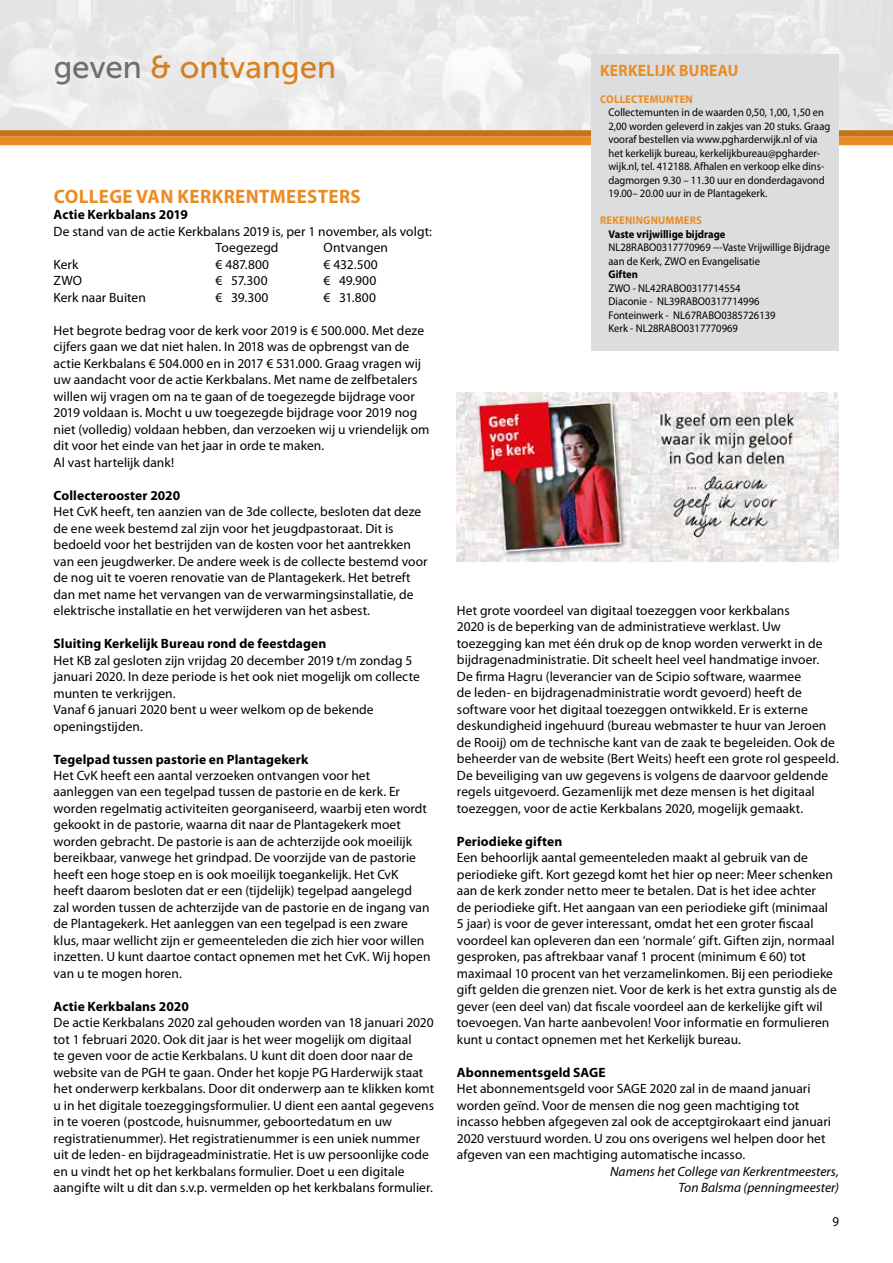
<style>
.page{position:relative;width:893px;height:1263px;background:#fff}
.page>*{position:absolute;margin:0;border:0;box-sizing:border-box;transform-origin:0 0}
.t1{font:31.5px "Museo Sans 500";color:#eb8c23}
.t2{font:700 19.5px "Myriad Pro";letter-spacing:.02em;color:#eb8c23}
.t3{font:700 16.5px "Myriad Pro";letter-spacing:.02em;color:#eb8c23;scale:.94 1}
.t4{font:13.5px/16.5px "Myriad Pro";letter-spacing:.005em;color:#000}
.t5{font:700 13.5px "Myriad Pro";letter-spacing:.005em;color:#000}
.t6{font:italic 13.5px/16.5px "Myriad Pro";letter-spacing:.005em;color:#000;text-align:right}
.t7{font:13.5px "Myriad Pro";letter-spacing:.005em;color:#000;scale:.95 1}
.t8{font:11.25px/13.5px "Myriad Pro";color:#000;scale:.94 1}
.t9{font:700 11.25px "Myriad Pro";color:#000;scale:.94 1}
.t10{font:700 11.25px "Myriad Pro";letter-spacing:.02em;color:#eb8c23;scale:.94 1}
.s1{color:#77787b}
</style>
<div class="page">
<div style="left:0;top:136px;width:893px;height:9px;background:#eb8c23"></div>
<div style="left:0;top:130px;width:893px;height:6px;background:#c2741b"></div>
<div style="left:591px;top:54px;width:248px;height:297px;background:#dcddde"></div>
<img style="left:457px;top:393px;width:382px;height:168px">
<h1 class="t1" style="left:54px;top:50px;width:284px"><span class="s1">geven</span> &amp; ontvangen</h1>
<p class="t3" style="left:600px;top:60px;width:148px">Kerkelijk bureau</p>
<p class="t10" style="left:600px;top:92px;width:62px">COLLECTEMUNT</p>
<p class="t10" style="left:680px;top:92px;width:14px">EN</p>
<p class="t8" style="left:608px;top:106px;width:238px">Collectemunten in de waarden 0,50, 1,00, 1,50 en 2,00 worden geleverd in zakjes van 20 stuks. Graag vooraf bestellen via www.pgharderwijk.nl of via het kerkelijk bureau, kerkelijkbureau@pgharder&shy;wijk.nl, tel. 412188. Afhalen en verkoop elke dins&shy;dagmorgen 9.30 – 11.30 uur en donderdagavond 19.00– 20.00 uur in de Plantagekerk.</p>
<p class="t10" style="left:600px;top:213px;width:110px">rekeningnummers</p>
<p class="t9" style="left:608px;top:227px;width:126px">Vaste vrijwillige bijdrage</p>
<p class="t8" style="left:608px;top:241px;width:237px">NL28RABO0317770969 ---Vaste Vrijwillige Bijdrage aan de Kerk, ZWO en Evangelisatie</p>
<p class="t9" style="left:600px;top:267px;width:42px">G iften</p>
<p class="t8" style="left:608px;top:281px;width:179px">ZWO - NL42RABO0317714554<br>Diaconie - NL39RABO0317714996<br>Fonteinwerk - NL67RABO0385726139<br>Kerk - NL28RABO0317770969</p>
<h2 class="t2" style="left:54px;top:183px;width:309px">College van Kerkrentmeesters</h2>
<p class="t5" style="left:54px;top:206px;width:136px">Actie Kerkbalans 2019</p>
<p class="t4" style="left:216px;top:223px;width:218px;text-indent:-162px">De stand van de actie Kerkbalans 2019 is, per 1 november, als volgt:<br>Toegezegd</p>
<p class="t4" style="left:324px;top:239px;width:66px">Ontvangen</p>
<p class="t4" style="left:54px;top:256px;width:26px">Kerk</p>
<p class="t4" style="left:216px;top:256px;width:55px">€ 487.800</p>
<p class="t4" style="left:324px;top:256px;width:56px">€ 432.500</p>
<p class="t4" style="left:54px;top:272px;width:30px">ZWO</p>
<p class="t4" style="left:216px;top:272px;width:54px">€ 57.300</p>
<p class="t4" style="left:324px;top:272px;width:54px">€ 49.900</p>
<p class="t4" style="left:54px;top:288px;width:94px">Kerk naar Buiten</p>
<p class="t4" style="left:216px;top:288px;width:54px">€ 39.300</p>
<p class="t4" style="left:324px;top:288px;width:54px">€ 31.800</p>
<p class="t4" style="left:54px;top:321px;width:377px">Het begrote bedrag voor de kerk voor 2019 is € 500.000. Met deze cijfers gaan we dat niet halen. In 2018 was de opbrengst van de actie Kerkbalans € 504.000 en in 2017 € 531.000. Graag vragen wij uw aandacht voor de actie Kerkbalans. Met name de zelfbetalers willen wij vragen om na te gaan of de toegezegde bijdrage voor 2019 voldaan is. Mocht u uw toegezegde bijdrage voor 2019 nog niet (volledig) voldaan hebben, dan verzoeken wij u vriendelijk om dit voor het einde van het jaar in orde te maken.<br>Al vast hartelijk dank!</p>
<p class="t5" style="left:54px;top:486px;width:128px">Collecterooster 2020</p>
<p class="t4" style="left:54px;top:503px;width:375px">Het CvK heeft, ten aanzien van de 3de collecte, besloten dat deze de ene week bestemd zal zijn voor het jeugdpastoraat. Dit is bedoeld voor het bestrijden van de kosten voor het aantrekken van een jeugdwerker. De andere week is de collecte bestemd voor de nog uit te voeren renovatie van de Plantagekerk. Het betreft dan met name het vervangen van de verwarmingsinstallatie, de elektrische installatie en het verwijderen van het asbest.</p>
<p class="t5" style="left:54px;top:635px;width:274px">Sluiting Kerkelijk Bureau rond de feestdagen</p>
<p class="t4" style="left:54px;top:651px;width:368px">Het KB zal gesloten zijn vrijdag 20 december 2019 t/m zondag 5 januari 2020. In deze periode is het ook niet mogelijk om collecte munten te verkrijgen.<br>Vanaf 6 januari 2020 bent u weer welkom op de bekende openingstijden.</p>
<p class="t5" style="left:54px;top:750px;width:256px">Tegelpad tussen pastorie en Plantagekerk</p>
<p class="t4" style="left:54px;top:767px;width:378px">Het CvK heeft een aantal verzoeken ontvangen voor het aanleggen van een tegelpad tussen de pastorie en de kerk. Er worden regelmatig activiteiten georganiseerd, waarbij eten wordt gekookt in de pastorie, waarna dit naar de Plantagekerk moet worden gebracht. De pastorie is aan de achterzijde ook moeilijk bereikbaar, vanwege het grindpad. De voorzijde van de pastorie heeft een hoge stoep en is ook moeilijk toegankelijk. Het CvK heeft daarom besloten dat er een (tijdelijk) tegelpad aangelegd zal worden tussen de achterzijde van de pastorie en de ingang van de Plantagekerk. Het aanleggen van een tegelpad is een zware klus, maar wellicht zijn er gemeenteleden die zich hier voor willen inzetten. U kunt daartoe contact opnemen met het CvK. Wij hopen van u te mogen horen.</p>
<p class="t5" style="left:54px;top:998px;width:137px">Actie Kerkbalans 2020</p>
<p class="t4" style="left:54px;top:1014px;width:382px">De actie Kerkbalans 2020 zal gehouden worden van 18 januari 2020 tot 1 februari 2020. Ook dit jaar is het weer mogelijk om digitaal<br>te geven voor de actie Kerkbalans. U kunt dit doen door naar de website van de PGH te gaan. Onder het kopje PG Harderwijk staat het onderwerp kerkbalans. Door dit onderwerp aan te klikken komt u in het digitale toezeggingsformulier. U dient een aantal gegevens in te voeren (postcode, huisnummer, geboortedatum en uw registratienummer). Het registratienummer is een uniek nummer uit de leden- en bijdrageadministratie. Het is uw persoonlijke code en u vindt het op het kerkbalans formulier. Doet u een digitale aangifte wilt u dit dan s.v.p. vermelden op het kerkbalans formulier.</p>
<p class="t4" style="left:457px;top:602px;width:383px">Het grote voordeel van digitaal toezeggen voor kerkbalans<br>2020 is de beperking van de administratieve werklast. Uw toezegging kan met één druk op de knop worden verwerkt in de bijdragenadministratie. Dit scheelt heel veel handmatige invoer.<br>De firma Hagru (leverancier van de Scipio software, waarmee<br>de leden- en bijdragenadministratie wordt gevoerd) heeft de software voor het digitaal toezeggen ontwikkeld. Er is externe deskundigheid ingehuurd (bureau webmaster te huur van Jeroen de Rooij) om de technische kant van de zaak te begeleiden. Ook de beheerder van de website (Bert Weits) heeft een grote rol gespeeld.<br>De beveiliging van uw gegevens is volgens de daarvoor geldende regels uitgevoerd. Gezamenlijk met deze mensen is het digitaal toezeggen, voor de actie Kerkbalans 2020, mogelijk gemaakt.</p>
<p class="t5" style="left:457px;top:832px;width:107px">Periodieke giften</p>
<p class="t4" style="left:457px;top:849px;width:382px">Een behoorlijk aantal gemeenteleden maakt al gebruik van de periodieke gift. Kort gezegd komt het hier op neer: Meer schenken aan de kerk zonder netto meer te betalen. Dat is het idee achter<br>de periodieke gift. Het aangaan van een periodieke gift (minimaal 5 jaar) is voor de gever interessant, omdat het een groter fiscaal voordeel kan opleveren dan een ‘normale’ gift. Giften zijn, normaal gesproken, pas aftrekbaar vanaf 1 procent (minimum € 60) tot maximaal 10 procent van het verzamelinkomen. Bij een periodieke gift gelden die grenzen niet. Voor de kerk is het extra gunstig als de gever (een deel van) dat fiscale voordeel aan de kerkelijke gift wil toevoegen. Van harte aanbevolen! Voor informatie en formulieren kunt u contact opnemen met het Kerkelijk bureau.</p>
<p class="t5" style="left:457px;top:1063px;width:150px">Abonnementsgeld SAGE</p>
<p class="t4" style="left:457px;top:1080px;width:376px">Het abonnementsgeld voor SAGE 2020 zal in de maand januari worden geïnd. Voor de mensen die nog geen machtiging tot incasso hebben afgegeven zal ook de acceptgirokaart eind januari 2020 verstuurd worden. U zou ons overigens wel helpen door het afgeven van een machtiging automatische incasso.</p>
<p class="t6" style="left:610px;top:1163px;width:230px">Namens het College van Kerkrentmeesters,<br>Ton Balsma (penningmeester)</p>
<p class="t7" style="left:832px;top:1213px;width:8px">9</p>
</div>
